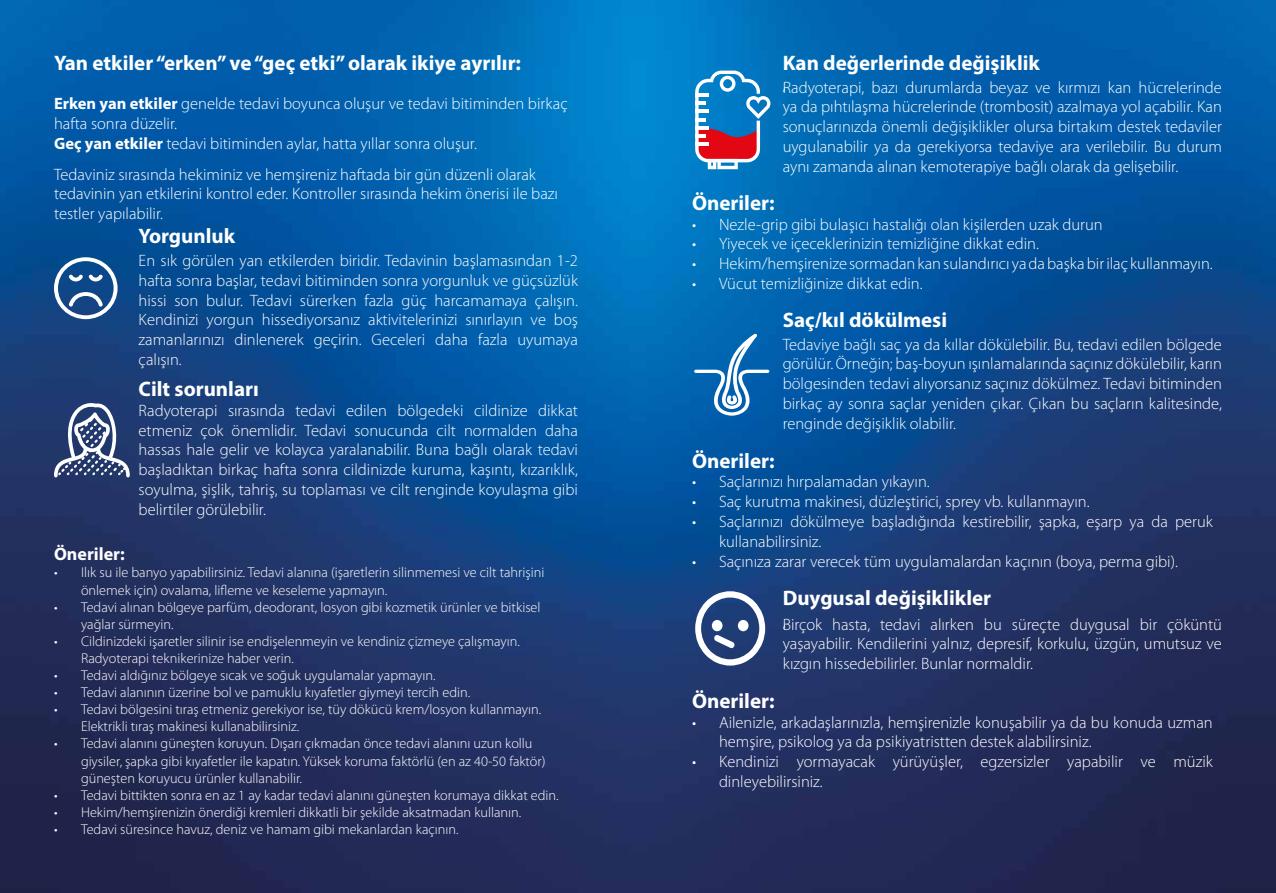
<style>
.page{position:relative;width:1276px;height:893px;background:#fff}
.page>*{position:absolute;margin:0;border:0;box-sizing:border-box;transform-origin:0 0}
.t1{font:700 21px "Myriad Pro";color:#fff}
.t2{font:700 18px "Myriad Pro";color:#fff}
.t3{font:300 16.5px/19.8px "Myriad Pro";color:#fff}
.t4{font:300 14.25px/17.1px "Myriad Pro";color:#fff}
.s1{font-weight:700}
</style>
<div class="page">
<img style="left:0;top:0;width:1276px;height:893px">
<svg style="left:54px;top:257px;width:64px;height:62px"></svg>
<svg style="left:54px;top:402px;width:76px;height:75px"></svg>
<svg style="left:695px;top:71px;width:76px;height:98px"></svg>
<svg style="left:694px;top:334px;width:75px;height:82px"></svg>
<svg style="left:695px;top:591px;width:70px;height:75px"></svg>
<p class="t1" style="left:54px;top:49px;width:468px">Yan etkiler “erken” ve “geç etki” olarak ikiye ayrılır:</p>
<p class="t3" style="left:54px;top:94px;width:515px"><span class="s1">Erken yan etkiler</span> genelde tedavi boyunca oluşur ve tedavi bitiminden birkaç hafta sonra düzelir.<br><span class="s1">Geç yan etkiler</span> tedavi bitiminden aylar, hatta yıllar sonra oluşur.</p>
<p class="t3" style="left:54px;top:164px;width:505px">Tedaviniz sırasında hekiminiz ve hemşireniz haftada bir gün düzenli olarak tedavinin yan etkilerini kontrol eder. Kontroller sırasında hekim önerisi ile bazı testler yapılabilir.</p>
<p class="t1" style="left:139px;top:222px;width:98px">Yorgunluk</p>
<p class="t3" style="left:139px;top:251px;width:441px;text-align:justify">En sık görülen yan etkilerden biridir. Tedavinin başlamasından 1-2 hafta sonra başlar, tedavi bitiminden sonra yorgunluk ve güçsüzlük hissi son bulur. Tedavi sürerken fazla güç harcamamaya çalışın.<br>Kendinizi yorgun hissediyorsanız aktivitelerinizi sınırlayın ve boş zamanlarınızı dinlenerek geçirin. Geceleri daha fazla uyumaya çalışın.</p>
<p class="t1" style="left:139px;top:375px;width:122px">Cilt sorunları</p>
<p class="t3" style="left:139px;top:401px;width:441px;text-align:justify">Radyoterapi sırasında tedavi edilen bölgedeki cildinize dikkat etmeniz çok önemlidir. Tedavi sonucunda cilt normalden daha hassas hale gelir ve kolayca yaralanabilir. Buna bağlı olarak tedavi başladıktan birkaç hafta sonra cildinizde kuruma, kaşıntı, kızarıklık, soyulma, şişlik, tahriş, su toplaması ve cilt renginde koyulaşma gibi belirtiler görülebilir.</p>
<p class="t2" style="left:54px;top:543px;width:72px">Öneriler:</p>
<p class="t4" style="left:81px;top:564px;width:465px;text-indent:-27px">• Ilık su ile banyo yapabilirsiniz. Tedavi alanına (işaretlerin silinmemesi ve cilt tahrişini önlemek için) ovalama, lifleme ve keseleme yapmayın.</p>
<p class="t4" style="left:81px;top:599px;width:461px;text-indent:-27px">• Tedavi alınan bölgeye parfüm, deodorant, losyon gibi kozmetik ürünler ve bitkisel yağlar sürmeyin.</p>
<p class="t4" style="left:81px;top:633px;width:440px;text-indent:-27px">• Cildinizdeki işaretler silinir ise endişelenmeyin ve kendiniz çizmeye çalışmayın.<br>Radyoterapi teknikerinize haber verin.</p>
<p class="t4" style="left:54px;top:667px;width:383px">• Tedavi aldığınız bölgeye sıcak ve soğuk uygulamalar yapmayın.</p>
<p class="t4" style="left:54px;top:684px;width:418px">• Tedavi alanının üzerine bol ve pamuklu kıyafetler giymeyi tercih edin.</p>
<p class="t4" style="left:81px;top:701px;width:462px;text-indent:-27px">• Tedavi bölgesini tıraş etmeniz gerekiyor ise, tüy dökücü krem/losyon kullanmayın.<br>Elektrikli tıraş makinesi kullanabilirsiniz.</p>
<p class="t4" style="left:81px;top:735px;width:466px;text-indent:-27px">• Tedavi alanını güneşten koruyun. Dışarı çıkmadan önce tedavi alanını uzun kollu giysiler, şapka gibi kıyafetler ile kapatın. Yüksek koruma faktörlü (en az 40-50 faktör) güneşten koruyucu ürünler kullanabilir.</p>
<p class="t4" style="left:54px;top:787px;width:506px">• Tedavi bittikten sonra en az 1 ay kadar tedavi alanını güneşten korumaya dikkat edin.</p>
<p class="t4" style="left:54px;top:804px;width:469px">• Hekim/hemşirenizin önerdiği kremleri dikkatli bir şekilde aksatmadan kullanın.</p>
<p class="t4" style="left:54px;top:821px;width:406px">• Tedavi süresince havuz, deniz ve hamam gibi mekanlardan kaçının.</p>
<p class="t1" style="left:782px;top:49px;width:259px">Kan değerlerinde değişiklik</p>
<p class="t3" style="left:782px;top:77px;width:441px;text-align:justify">,Radyoterapi, bazı durumlarda beyaz ve kırmızı kan hücrelerinde ya da pıhtılaşma hücrelerinde (trombosit) azalmaya yol açabilir. Kan sonuçlarınızda önemli değişiklikler olursa birtakım destek tedaviler uygulanabilir ya da gerekiyorsa tedaviye ara verilebilir. Bu durum aynı zamanda alınan kemoterapiye bağlı olarak da gelişebilir.</p>
<p class="t1" style="left:692px;top:189px;width:84px">Öneriler:</p>
<p class="t3" style="left:692px;top:214px;width:412px">• Nezle-grip gibi bulaşıcı hastalığı olan kişilerden uzak durun</p>
<p class="t3" style="left:692px;top:234px;width:348px">• Yiyecek ve içeceklerinizin temizliğine dikkat edin.</p>
<p class="t3" style="left:692px;top:254px;width:522px">• Hekim/hemşirenize sormadan kan sulandırıcı ya da başka bir ilaç kullanmayın.</p>
<p class="t3" style="left:692px;top:274px;width:232px">• Vücut temizliğinize dikkat edin.</p>
<p class="t1" style="left:782px;top:306px;width:166px">Saç/kıl dökülmesi</p>
<p class="t3" style="left:782px;top:335px;width:441px;text-align:justify">Tedaviye bağlı saç ya da kıllar dökülebilir. Bu, tedavi edilen bölgede görülür. Örneğin; baş-boyun ışınlamalarında saçınız dökülebilir, karın bölgesinden tedavi alıyorsanız saçınız dökülmez. Tedavi bitiminden birkaç ay sonra saçlar yeniden çıkar. Çıkan bu saçların kalitesinde, renginde değişiklik olabilir.</p>
<p class="t1" style="left:692px;top:447px;width:84px">Öneriler:</p>
<p class="t3" style="left:692px;top:472px;width:239px">• Saçlarınızı hırpalamadan yıkayın.</p>
<p class="t3" style="left:692px;top:492px;width:399px">• Saç kurutma makinesi, düzleştirici, sprey vb. kullanmayın.</p>
<p class="t3" style="left:719px;top:512px;width:495px;text-indent:-27px">• Saçlarınızı dökülmeye başladığında kestirebilir, şapka, eşarp ya da peruk kullanabilirsiniz.</p>
<p class="t3" style="left:692px;top:551px;width:487px">• Saçınıza zarar verecek tüm uygulamalardan kaçının (boya, perma gibi).</p>
<p class="t1" style="left:782px;top:584px;width:210px">Duygusal değişiklikler</p>
<p class="t3" style="left:782px;top:614px;width:441px;text-align:justify">,Birçok hasta, tedavi alırken bu süreçte duygusal bir çöküntü yaşayabilir. Kendilerini yalnız, depresif, korkulu, üzgün, umutsuz ve kızgın hissedebilirler. Bunlar normaldir.</p>
<p class="t1" style="left:692px;top:687px;width:84px">Öneriler:</p>
<p class="t3" style="left:719px;top:712px;width:495px;text-indent:-27px">• Ailenizle, arkadaşlarınızla, hemşirenizle konuşabilir ya da bu konuda uzman hemşire, psikolog ya da psikiyatristten destek alabilirsiniz.</p>
<p class="t3" style="left:719px;top:752px;width:495px;text-indent:-27px">• Kendinizi yormayacak yürüyüşler, egzersizler yapabilir ve müzik dinleyebilirsiniz.</p>
</div>
